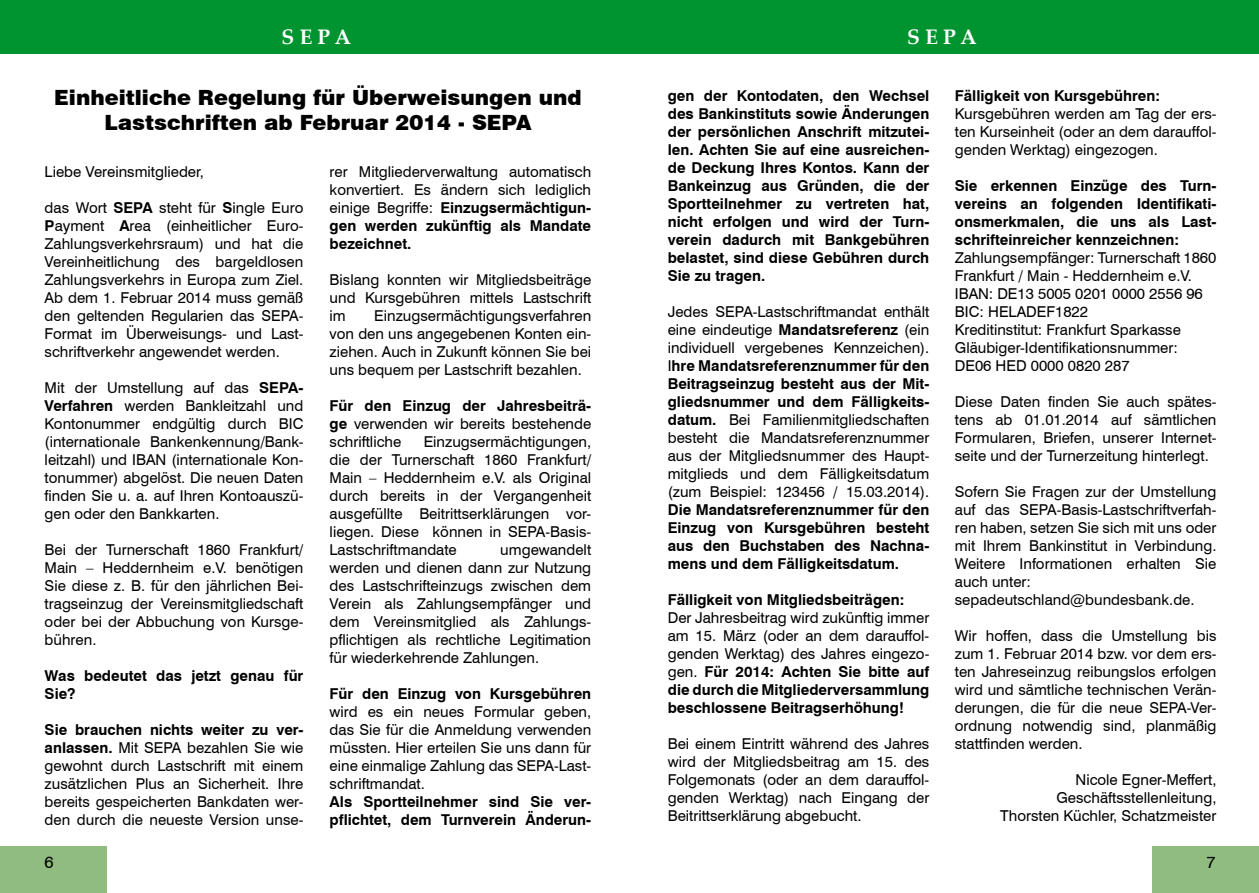
<style>
.page{position:relative;width:1259px;height:893px;background:#fff}
.page>*{position:absolute;margin:0;border:0;box-sizing:border-box;transform-origin:0 0}
.t1{font:900 21px/25.2px "Swiss 721 BT";color:#000;text-align:center}
.t2{font:700 21px "Palatino Linotype";color:#fff}
.t3{font:16.5px "Swiss 721 BT";color:#000}
.t4{font:15px/18px "Swiss 721 BT";color:#000;text-align:justify}
.t5{font:700 15px/18px "Swiss 721 BT";color:#000;text-align:justify}
.s1{font-weight:700}
</style>
<div class="page">
<div style="left:0;top:0;width:1259px;height:54px;background:#009430"></div>
<div style="left:0;top:847px;width:106px;height:46px;background:#90bd7f"></div>
<div style="left:1152px;top:847px;width:107px;height:46px;background:#90bd7f"></div>
<h1 class="t2" style="left:281px;top:22px;width:71px">S E P A</h1>
<h1 class="t2" style="left:907px;top:22px;width:71px">S E P A</h1>
<h1 class="t1" style="left:54px;top:85px;width:529px">Einheitliche Regelung für Überweisungen und<br>Lastschriften ab Februar 2014 - SEPA</h1>
<p class="t4" style="left:45px;top:163px;width:161px">Liebe Vereinsmitglieder,</p>
<p class="t4" style="left:45px;top:199px;width:260px">das Wort <span class="s1">SEPA</span> steht für <span class="s1">S</span>ingle Euro <span class="s1">P</span>ayment <span class="s1">A</span>rea (einheitlicher Euro-Zahlungsverkehrsraum) und hat die Vereinheitlichung des bargeldlosen Zahlungsverkehrs in Europa zum Ziel.<br>Ab dem 1. Februar 2014 muss gemäß den geltenden Regularien das SEPA-Format im Überweisungs- und Last&shy;schriftverkehr angewendet werden.</p>
<p class="t4" style="left:45px;top:379px;width:260px">Mit der Umstellung auf das <span class="s1">SEPA-Verfahren</span> werden Bankleitzahl und Kontonummer endgültig durch BIC (internationale Bankenkennung/Bank&shy;leitzahl) und IBAN (internationale Kon&shy;tonummer) abgelöst. Die neuen Daten finden Sie u. a. auf Ihren Kontoauszü&shy;gen oder den Bankkarten.</p>
<p class="t4" style="left:45px;top:541px;width:260px">Bei der Turnerschaft 1860 Frankfurt/ Main – Heddernheim e.V. benötigen Sie diese z. B. für den jährlichen Bei&shy;tragseinzug der Vereinsmitgliedschaft oder bei der Abbuchung von Kursge&shy;bühren.</p>
<p class="t5" style="left:45px;top:667px;width:260px">Was bedeutet das jetzt genau für<br>Sie?</p>
<p class="t4" style="left:45px;top:721px;width:260px"><span class="s1">Sie brauchen nichts weiter zu ver&shy;anlassen.</span> Mit SEPA bezahlen Sie wie gewohnt durch Lastschrift mit einem zusätzlichen Plus an Sicherheit. Ihre bereits gespeicherten Bankdaten wer&shy;den durch die neueste Version unse-</p>
<p class="t4" style="left:330px;top:163px;width:263px">rer Mitgliederverwaltung automatisch konvertiert. Es ändern sich lediglich einige Begriffe: <span class="s1">Einzugsermächtigun&shy;gen werden zukünftig als Mandate bezeichnet.</span></p>
<p class="t4" style="left:330px;top:271px;width:263px">Bislang konnten wir Mitgliedsbeiträge und Kursgebühren mittels Lastschrift im</p>
<p class="t4" style="left:330px;top:307px;width:263px;text-indent:45px">Einzugsermächtigungsverfahren von den uns angegebenen Konten ein&shy;ziehen. Auch in Zukunft können Sie bei uns bequem per Lastschrift bezahlen.</p>
<p class="t4" style="left:330px;top:397px;width:263px"><span class="s1">Für den Einzug der Jahresbeiträ&shy;ge</span> verwenden wir bereits bestehende schriftliche</p>
<p class="t4" style="left:330px;top:433px;width:263px;text-indent:94px">Einzugsermächtigungen, die der Turnerschaft 1860 Frankfurt/ Main – Heddernheim e.V. als Original durch bereits in der Vergangenheit ausgefüllte Beitrittserklärungen vor&shy;liegen. Diese können in SEPA-Basis-Lastschriftmandate</p>
<p class="t4" style="left:330px;top:541px;width:263px;text-indent:171px">umgewandelt werden und dienen dann zur Nutzung des Lastschrifteinzugs zwischen dem Verein als Zahlungsempfänger und dem Vereinsmitglied als Zahlungs&shy;pflichtigen als rechtliche Legitimation für wiederkehrende Zahlungen.</p>
<p class="t5" style="left:330px;top:685px;width:263px">Für den Einzug von Kursgebühren</p>
<p class="t4" style="left:330px;top:703px;width:263px">wird es ein neues Formular geben, das Sie für die Anmeldung verwenden müssten. Hier erteilen Sie uns dann für eine einmalige Zahlung das SEPA-Last&shy;schriftmandat.</p>
<p class="t5" style="left:330px;top:793px;width:263px">Als Sportteilnehmer sind Sie ver&shy;pflichtet, dem Turnverein Änderun-</p>
<p class="t5" style="left:668px;top:86px;width:263px">gen der Kontodaten, den Wechsel des Bankinstituts sowie Änderungen der persönlichen Anschrift mitzutei&shy;len. Achten Sie auf eine ausreichen&shy;de Deckung Ihres Kontos. Kann der Bankeinzug aus Gründen, die der Sportteilnehmer zu vertreten hat, nicht erfolgen und wird der Turn&shy;verein dadurch mit Bankgebühren belastet, sind diese Gebühren durch Sie zu tragen.</p>
<p class="t4" style="left:668px;top:302px;width:263px">Jedes SEPA-Lastschriftmandat enthält eine eindeutige <span class="s1">Mandatsreferenz</span> (ein individuell vergebenes Kennzeichen).<br>I<span class="s1">hre Mandatsreferenznummer für den Beitragseinzug besteht aus der Mit&shy;gliedsnummer und dem Fälligkeits&shy;datum.</span> Bei Familienmitgliedschaften besteht die Mandatsreferenznummer aus der Mitgliedsnummer des Haupt&shy;mitglieds und dem Fälligkeitsdatum (zum Beispiel: 123456 / 15.03.2014).</p>
<p class="t5" style="left:668px;top:500px;width:263px">Die Mandatsreferenznummer für den Einzug von Kursgebühren besteht aus den Buchstaben des Nachna&shy;mens und dem Fälligkeitsdatum.</p>
<p class="t5" style="left:668px;top:590px;width:238px">Fälligkeit von Mitgliedsbeiträgen:</p>
<p class="t4" style="left:668px;top:608px;width:263px">Der Jahresbeitrag wird zukünftig immer am 15. März (oder an dem darauffol&shy;genden Werktag) des Jahres eingezo&shy;gen. <span class="s1">Für 2014: Achten Sie bitte auf die durch die Mitgliederversammlung beschlossene Beitragserhöhung!</span></p>
<p class="t4" style="left:668px;top:734px;width:263px">Bei einem Eintritt während des Jahres wird der Mitgliedsbeitrag am 15. des Folgemonats (oder an dem darauffol&shy;genden Werktag) nach Eingang der Beitrittserklärung abgebucht.</p>
<p class="t5" style="left:955px;top:86px;width:207px">Fälligkeit von Kursgebühren:</p>
<p class="t4" style="left:955px;top:104px;width:263px">Kursgebühren werden am Tag der ers&shy;ten Kurseinheit (oder an dem darauffol&shy;genden Werktag) eingezogen.</p>
<p class="t5" style="left:955px;top:176px;width:263px">Sie erkennen Einzüge des Turn&shy;vereins an folgenden Identifikati&shy;onsmerkmalen, die uns als Last&shy;schrifteinreicher kennzeichnen:</p>
<p class="t4" style="left:955px;top:248px;width:263px;text-align:left">Zahlungsempfänger: Turnerschaft 1860<br>Frankfurt / Main - Heddernheim e.V.<br>IBAN: DE13 5005 0201 0000 2556 96<br>BIC: HELADEF1822<br>Kreditinstitut: Frankfurt Sparkasse<br>Gläubiger-Identifikationsnummer:<br>DE06 HED 0000 0820 287</p>
<p class="t4" style="left:955px;top:392px;width:263px">Diese Daten finden Sie auch spätes&shy;tens ab 01.01.2014 auf sämtlichen Formularen, Briefen, unserer Internet&shy;seite und der Turnerzeitung hinterlegt.</p>
<p class="t4" style="left:955px;top:482px;width:263px;text-align:left">Sofern Sie Fragen zur der Umstellung auf das SEPA-Basis-Lastschriftverfah&shy;ren haben, setzen Sie sich mit uns oder mit Ihrem Bankinstitut in Verbindung.<br>Weitere Informationen erhalten Sie auch unter: sepadeutschland@bundesbank.de.</p>
<p class="t4" style="left:955px;top:626px;width:263px">Wir hoffen, dass die Umstellung bis zum 1. Februar 2014 bzw. vor dem ers&shy;ten Jahreseinzug reibungslos erfolgen wird und sämtliche technischen Verän&shy;derungen, die für die neue SEPA-Ver&shy;ordnung notwendig sind, planmäßig stattfinden werden.</p>
<p class="t4" style="left:1000px;top:770px;width:218px;text-align:right">Nicole Egner-Meffert,<br>Geschäftsstellenleitung,<br>Thorsten Küchler, Schatzmeister</p>
<p class="t3" style="left:45px;top:852px;width:11px">6</p>
<p class="t3" style="left:1206px;top:852px;width:11px">7</p>
</div>
